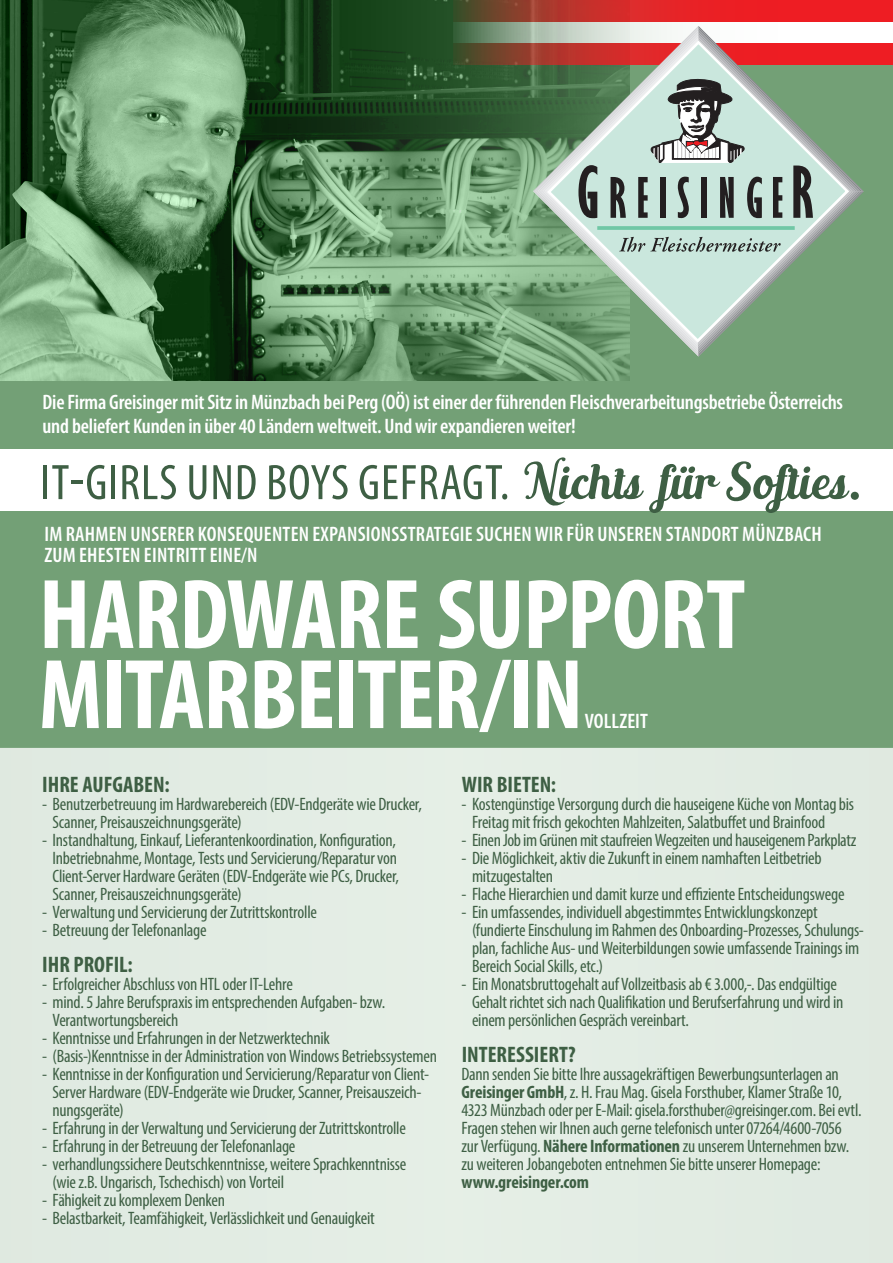
<style>
.page{position:relative;width:893px;height:1263px;background:#fff}
.page>*{position:absolute;margin:0;border:0;box-sizing:border-box;transform-origin:0 0}
.t1{font:700 condensed 100.2px/80.1px "Myriad Pro";letter-spacing:-.015em;color:#fff}
.t2{font:condensed 50.4px "Myriad Pro";letter-spacing:.02em;color:#3e5f44}
.t3{font:700 condensed 22.5px "Myriad Pro";color:#3e5f44}
.t4{font:600 condensed 21px/24px "Myriad Pro";letter-spacing:-.01em;color:#fff}
.t5{font:600 condensed 21px/21px "Myriad Pro";letter-spacing:.01em;color:#fff}
.t6{font:condensed 18px/18px "Myriad Pro";letter-spacing:-.015em;color:#3e5f44}
.t7{font:700 condensed 18px "Myriad Pro";letter-spacing:-.01em;color:#3e5f44}
.s1{font-family:"Altoysjustpersonalonly";font-style:italic;font-stretch:normal}
.s2{font-family:"Times New Roman";font-weight:700;font-style:italic;font-stretch:normal}
.s3{font-weight:700}
</style>
<div class="page">
<div style="left:0;top:0;width:893px;height:449px;background:#73a076"></div>
<img style="left:0;top:0;width:629px;height:381px">
<svg style="left:454px;top:43px;width:439px;height:21px;background:#8d3a29"></svg>
<svg style="left:454px;top:21px;width:439px;height:22px;background:#b8b4a7"></svg>
<svg style="left:454px;top:0;width:439px;height:21px;background:#c92b27"></svg>
<svg style="left:533px;top:26px;width:331px;height:331px"></svg>
<div style="left:0;top:511px;width:893px;height:236px;background:#73a076"></div>
<div style="left:0;top:747px;width:893px;height:516px;background:#e2ece3"></div>
<div style="left:688px;top:466px;width:7px;height:7px;background:#3e5f44;border-radius:50%"></div>
<div style="left:680px;top:466px;width:7px;height:7px;background:#3e5f44;border-radius:50%"></div>
<p class="t4" style="left:43px;top:390px;width:802px">Die Firma Greisinger mit Sitz in Münzbach bei Perg (OÖ) ist einer der führenden Fleischverarbeitungsbetriebe Österreichs und beliefert Kunden in über 40 Ländern weltweit. Und wir expandieren weiter!</p>
<h2 class="t2" style="left:40px;top:452px;width:825px">IT-GIRLS UND BOYS GEFRAGT. <span class="s1">Nichts fur Softies</span><span class="s2">.</span></h2>
<p class="t5" style="left:44px;top:524px;width:779px">IM RAHMEN UNSERER KONSEQUENTEN EXPANSIONSSTRATEGIE SUCHEN WIR FÜR UNSEREN STANDORT MÜNZBACH<br>ZUM EHESTEN EINTRITT EINE/N</p>
<h1 class="t1" style="left:39px;top:572px;width:708px">HARDWARE SUPPORT<br>MITARBEITER/IN</h1>
<p class="t4" style="left:585px;top:709px;width:64px">VOLLZEIT</p>
<p class="t3" style="left:42px;top:770px;width:129px">IHRE AUFGABEN:</p>
<p class="t6" style="left:53px;top:794px;width:371px;text-indent:-10px">- Benutzerbetreuung im Hardwarebereich (EDV-Endgeräte wie Drucker,<br>Scanner, Preisauszeichnungsgeräte)</p>
<p class="t6" style="left:53px;top:830px;width:348px;text-indent:-10px">- Instandhaltung, Einkauf, Lieferantenkoordination, Konfiguration, Inbetriebnahme, Montage, Tests und Servicierung/Reparatur von Client-Server Hardware Geräten (EDV-Endgeräte wie PCs, Drucker, Scanner, Preisauszeichnungsgeräte)</p>
<p class="t6" style="left:42px;top:902px;width:276px">- Verwaltung und Servicierung der Zutrittskontrolle</p>
<p class="t6" style="left:42px;top:920px;width:166px">- Betreuung der Telefonanlage</p>
<p class="t3" style="left:42px;top:950px;width:92px">IHR PROFIL:</p>
<p class="t6" style="left:42px;top:974px;width:252px">- Erfolgreicher Abschluss von HTL oder IT-Lehre</p>
<p class="t6" style="left:53px;top:992px;width:334px;text-indent:-10px">- mind. 5 Jahre Berufspraxis im entsprechenden Aufgaben- bzw.<br>Verantwortungsbereich</p>
<p class="t6" style="left:42px;top:1028px;width:289px">- Kenntnisse und Erfahrungen in der Netzwerktechnik</p>
<p class="t6" style="left:42px;top:1046px;width:396px">- (Basis-)Kenntnisse in der Administration von Windows Betriebssystemen</p>
<p class="t6" style="left:53px;top:1064px;width:378px;text-indent:-10px">- Kenntnisse in der Konfiguration und Servicierung/Reparatur von Client-<br>Server Hardware (EDV-Endgeräte wie Drucker, Scanner, Preisauszeich&shy;nungsgeräte)</p>
<p class="t6" style="left:42px;top:1118px;width:365px">- Erfahrung in der Verwaltung und Servicierung der Zutrittskontrolle</p>
<p class="t6" style="left:42px;top:1136px;width:255px">- Erfahrung in der Betreuung der Telefonanlage</p>
<p class="t6" style="left:53px;top:1154px;width:355px;text-indent:-10px">- verhandlungssichere Deutschkenntnisse, weitere Sprachkenntnisse (wie z.B. Ungarisch, Tschechisch) von Vorteil</p>
<p class="t6" style="left:42px;top:1190px;width:185px">- Fähigkeit zu komplexem Denken</p>
<p class="t6" style="left:42px;top:1208px;width:334px">- Belastbarkeit, Teamfähigkeit, Verlässlichkeit und Genauigkeit</p>
<p class="t3" style="left:462px;top:770px;width:96px">WIR BIETEN:</p>
<p class="t6" style="left:472px;top:794px;width:384px;text-indent:-10px">- Kostengünstige Versorgung durch die hauseigene Küche von Montag bis<br>Freitag mit frisch gekochten Mahlzeiten, Salatbuffet und Brainfood</p>
<p class="t6" style="left:462px;top:830px;width:396px">- Einen Job im Grünen mit staufreien Wegzeiten und hauseigenem Parkplatz</p>
<p class="t6" style="left:472px;top:848px;width:351px;text-indent:-10px">- Die Möglichkeit, aktiv die Zukunft in einem namhaften Leitbetrieb mitzugestalten</p>
<p class="t6" style="left:462px;top:884px;width:384px">- Flache Hierarchien und damit kurze und effiziente Entscheidungswege</p>
<p class="t6" style="left:472px;top:902px;width:393px;text-indent:-10px">- Ein umfassendes, individuell abgestimmtes Entwicklungskonzept (fundierte Einschulung im Rahmen des Onboarding-Prozesses, Schulungs&shy;plan, fachliche Aus- und Weiterbildungen sowie umfassende Trainings im Bereich Social Skills, etc.)</p>
<p class="t6" style="left:472px;top:974px;width:373px;text-indent:-10px">- Ein Monatsbruttogehalt auf Vollzeitbasis ab € 3.000,-. Das endgültige<br>Gehalt richtet sich nach Qualifikation und Berufserfahrung und wird in einem persönlichen Gespräch vereinbart.</p>
<p class="t3" style="left:462px;top:1040px;width:115px">INTERESSIERT?</p>
<p class="t6" style="left:462px;top:1064px;width:401px">Dann senden Sie bitte Ihre aussagekräftigen Bewerbungsunterlagen an <span class="s3">Greisinger GmbH</span>, z. H. Frau Mag. Gisela Forsthuber, Klamer Straße 10, 4323 Münzbach oder per E-Mail: gisela.forsthuber@greisinger.com. Bei evtl.<br>Fragen stehen wir Ihnen auch gerne telefonisch unter 07264/4600-7056 zur Verfügung. <span class="s3">Nähere Informationen</span> zu unserem Unternehmen bzw. zu weiteren Jobangeboten entnehmen Sie bitte unserer Homepage:</p>
<p class="t7" style="left:462px;top:1170px;width:129px">www.greisinger.com</p>
</div>
